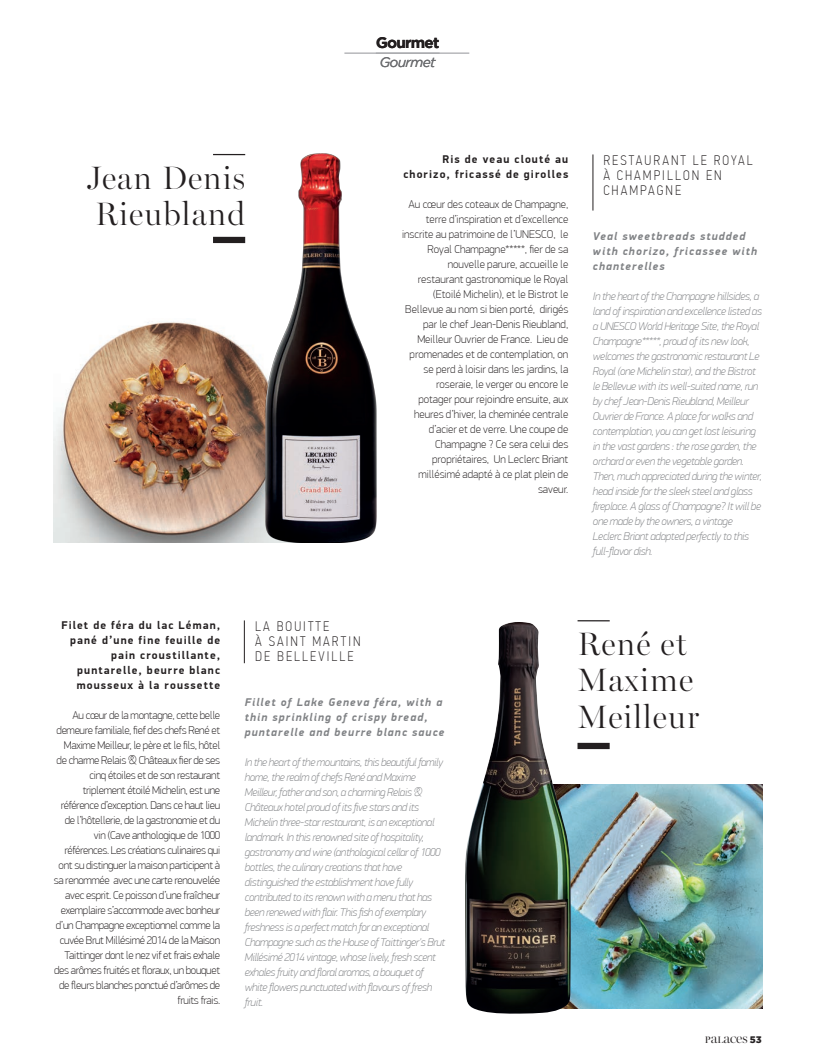
<style>
.page{position:relative;width:815px;height:1063px;background:#fff}
.page>*{position:absolute;margin:0;border:0;box-sizing:border-box;transform-origin:0 0}
.t1{font:300 32.5px/36.1px "Miller Banner";letter-spacing:.035em;color:#231f20}
.t2{font:700 15.25px "Gotham";letter-spacing:-.05em;color:#231f20}
.t3{font:100 13.75px/15px "PF Din Text Cond Pro";letter-spacing:.15em;color:#231f20}
.t4{font:italic 13.75px "Gotham";letter-spacing:-.05em;color:#6c6d70}
.t5{font:italic 100 11.25px/15px "PF Din Display Pro";letter-spacing:-.03em;color:#808285}
.t6{font:100 11.25px/15px "PF Din Display Pro";letter-spacing:-.025em;color:#231f20;text-align:right}
.t7{font:100 11.25px/15px "PF Din Display Pro";color:#231f20;text-align:right}
.t8{font:700 11.25px/15px "PF Din Display Pro";letter-spacing:.1em;color:#231f20;text-align:right}
.t9{font:italic 700 11.25px/15px "PF Din Display Pro";letter-spacing:.1em;color:#808285}
.t10{font:9.5px "Miller Banner";color:#231f20}
.s1{font-weight:300;font-size:14.38px}
.s2{font-family:"Gotham";font-weight:900}
</style>
<div class="page">
<hr style="left:344px;top:53px;width:125px;height:1px;background:#a8a9ad">
<hr style="left:213px;top:154px;width:32px;height:1px;background:#231f20">
<img style="left:54px;top:321px;width:211px;height:222px">
<img style="left:265px;top:154px;width:112px;height:389px">
<div style="left:213px;top:237px;width:32px;height:6px;background:#231f20"></div>
<hr style="left:578px;top:620px;width:32px;height:1px;background:#231f20">
<img style="left:571px;top:784px;width:191px;height:225px">
<img style="left:465px;top:622px;width:106px;height:392px">
<div style="left:577px;top:743px;width:33px;height:6px;background:#231f20"></div>
<hr style="left:244px;top:620px;width:1px;height:43px;background:#231f20">
<hr style="left:593px;top:154px;width:1px;height:57px;background:#231f20">
<h2 class="t2" style="left:376px;top:36px;width:65px">Gourmet</h2>
<p class="t4" style="left:380px;top:56px;width:58px">Gourmet</p>
<p class="t8" style="left:403px;top:152px;width:166px">Ris de veau clouté au chorizo, fricassé de girolles</p>
<p class="t7" style="left:402px;top:197px;width:168px">Au cœur des coteaux de Champagne, terre d’inspiration et d’excellence inscrite au patrimoine de l’UNESCO, le Royal Champagne*****, fier de sa nouvelle parure, accueille le restaurant gastronomique le Royal (Etoilé Michelin), et le Bistrot le Bellevue au nom si bien porté, dirigés par le chef Jean-Denis Rieubland, Meilleur Ouvrier de France. Lieu de promenades et de contemplation, on se perd à loisir dans les jardins, la roseraie, le verger ou encore le potager pour rejoindre ensuite, aux heures d’hiver, la cheminée centrale d’acier et de verre. Une coupe de Champagne ? Ce sera celui des propriétaires, Un Leclerc Briant millésimé adapté à ce plat plein de saveur.</p>
<h1 class="t1" style="left:87px;top:159px;width:159px">Jean Denis<br>Rieubland</h1>
<p class="t3" style="left:603px;top:154px;width:151px">RESTAURANT LE ROYAL<br>À CHAMPILLON EN<br>CHAMPAGNE</p>
<p class="t9" style="left:593px;top:229px;width:166px">Veal sweetbreads studded with chorizo, fricassee with chanterelles</p>
<p class="t5" style="left:593px;top:289px;width:171px">In the heart of the Champagne hillsides, a land of inspiration and excellence listed as a UNESCO World Heritage Site, the Royal Champagne*****, proud of its new look, welcomes the gastronomic restaurant Le Royal (one Michelin star), and the Bistrot le Bellevue with its well-suited name, run by chef Jean-Denis Rieubland, Meilleur Ouvrier de France. A place for walks and contemplation, you can get lost leisuring in the vast gardens : the rose garden, the orchard or even the vegetable garden.<br>Then, much appreciated during the winter, head inside for the sleek steel and glass fireplace. A glass of Champagne? It will be one made by the owners, a vintage Leclerc Briant adapted perfectly to this full-flavor dish.</p>
<p class="t8" style="left:62px;top:619px;width:160px">Filet de féra du lac Léman, pané d’une fine feuille de pain croustillante, puntarelle, beurre blanc mousseux à la roussette</p>
<p class="t6" style="left:54px;top:709px;width:168px">Au cœur de la montagne, cette belle demeure familiale, fief des chefs René et Maxime Meilleur, le père et le fils, hôtel de charme Relais &amp; Châteaux fier de ses cinq étoiles et de son restaurant triplement étoilé Michelin, est une référence d’exception. Dans ce haut lieu de l’hôtellerie, de la gastronomie et du vin (Cave anthologique de 1000 références. Les créations culinaires qui ont su distinguer la maison participent à sa renommée avec une carte renouvelée avec esprit. Ce poisson d’une fraîcheur exemplaire s’accommode avec bonheur d’un Champagne exceptionnel comme la cuvée Brut Millésimé 2014 de la Maison Taittinger dont le nez vif et frais exhale des arômes fruités et floraux, un bouquet de fleurs blanches ponctué d’arômes de fruits frais.</p>
<p class="t3" style="left:255px;top:620px;width:107px">LA BOUITTE<br>À SAINT MARTIN<br>DE BELLEVILLE</p>
<p class="t9" style="left:245px;top:696px;width:201px">Fillet of Lake Geneva féra, with a thin sprinkling of crispy bread, puntarelle and beurre blanc sauce</p>
<p class="t5" style="left:245px;top:756px;width:202px">In the heart of the mountains, this beautiful family home, the realm of chefs René and Maxime Meilleur, father and son, a charming Relais &amp; Châteaux hotel proud of its five stars and its Michelin three-star restaurant, is an exceptional landmark. In this renowned site of hospitality, gastronomy and wine (anthological cellar of 1000 bottles, the culinary creations that have distinguished the establishment have fully contributed to its renown with a menu that has been renewed with flair. This fish of exemplary freshness is a perfect match for an exceptional Champagne such as the House of Taittinger's Brut Millésimé 2014 vintage, whose lively, fresh scent exhales fruity and floral aromas, a bouquet of white flowers punctuated with flavours of fresh fruit.</p>
<h1 class="t1" style="left:577px;top:626px;width:123px">René et<br>Maxime<br>Meilleur</h1>
<p class="t10" style="left:705px;top:1034px;width:58px">P<span class="s1">a</span>L<span class="s1">a</span>C<span class="s1">e</span>S <span class="s2">53</span></p>
</div>
